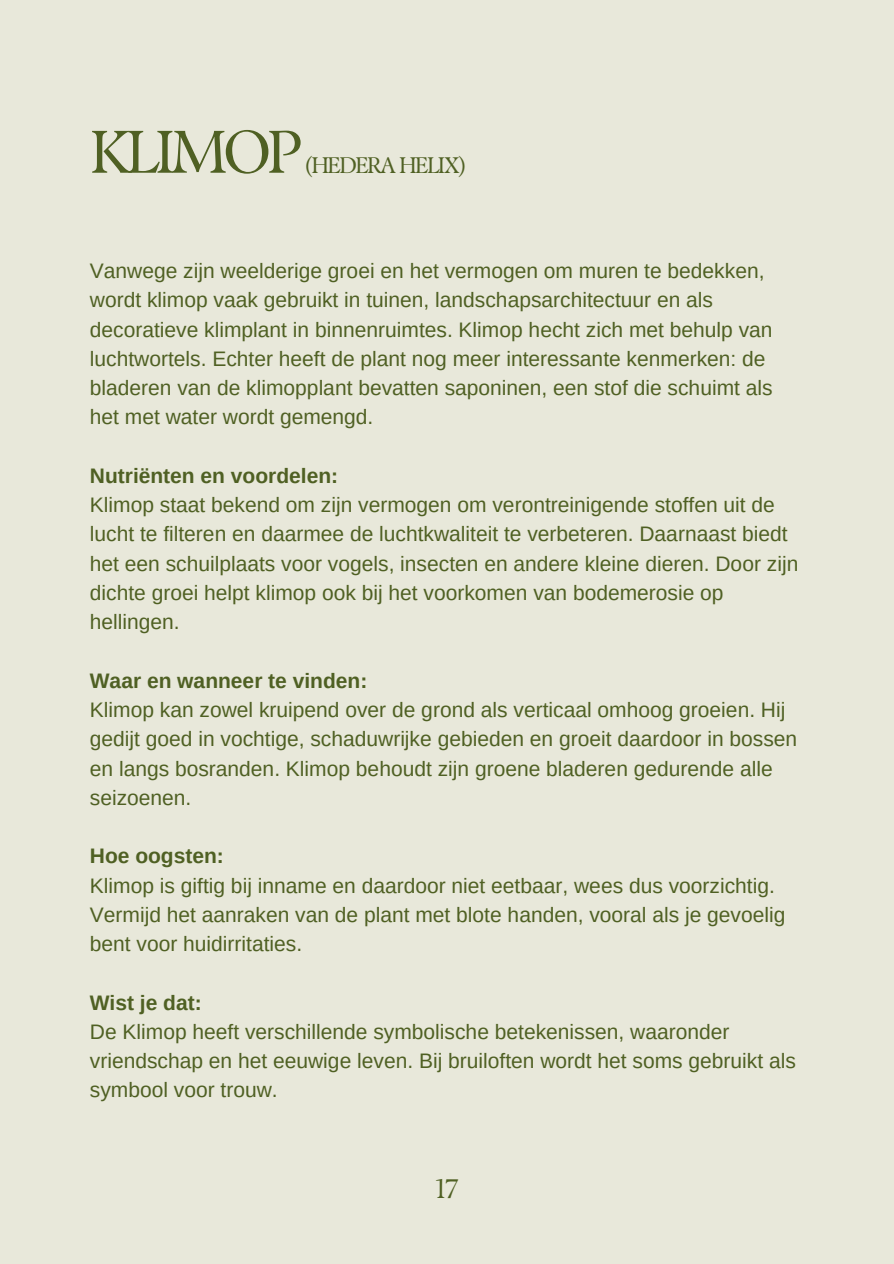
<style>
.page{position:relative;width:894px;height:1264px;background:#fff}
.page>*{position:absolute;margin:0;border:0;box-sizing:border-box;transform-origin:0 0}
.t1{font:60px "TY Serif D";letter-spacing:-.07em;color:#4f6023}
.t2{font:27px "TY Serif D";color:#4f6023}
.t3{font:22.5px "TY Serif D";letter-spacing:-.07em;color:#4f6023}
.t4{font:21px/29.2px "Arimo";color:#4f6023}
.t5{font:700 21px "Arimo";color:#4f6023}
</style>
<div class="page">
<div style="left:0;top:0;width:893px;height:1263px;background:#e8e8da"></div>
<h1 class="t1" style="left:90px;top:116px;width:214px">KLIMOP</h1>
<p class="t3" style="left:303px;top:152px;width:165px">(HEDERA HELIX)</p>
<p class="t4" style="left:90px;top:256px;width:684px">Vanwege zijn weelderige groei en het vermogen om muren te bedekken, wordt klimop vaak gebruikt in tuinen, landschapsarchitectuur en als decoratieve klimplant in binnenruimtes. Klimop hecht zich met behulp van luchtwortels. Echter heeft de plant nog meer interessante kenmerken: de bladeren van de klimopplant bevatten saponinen, een stof die schuimt als het met water wordt gemengd.</p>
<p class="t5" style="left:90px;top:464px;width:250px">Nutriënten en voordelen:</p>
<p class="t4" style="left:90px;top:490px;width:709px">Klimop staat bekend om zijn vermogen om verontreinigende stoffen uit de lucht te filteren en daarmee de luchtkwaliteit te verbeteren. Daarnaast biedt het een schuilplaats voor vogels, insecten en andere kleine dieren. Door zijn dichte groei helpt klimop ook bij het voorkomen van bodemerosie op hellingen.</p>
<p class="t5" style="left:90px;top:668px;width:279px">Waar en wanneer te vinden:</p>
<p class="t4" style="left:90px;top:695px;width:708px">Klimop kan zowel kruipend over de grond als verticaal omhoog groeien. Hij gedijt goed in vochtige, schaduwrijke gebieden en groeit daardoor in bossen en langs bosranden. Klimop behoudt zijn groene bladeren gedurende alle seizoenen.</p>
<p class="t5" style="left:90px;top:844px;width:135px">Hoe oogsten:</p>
<p class="t4" style="left:90px;top:870px;width:697px">Klimop is giftig bij inname en daardoor niet eetbaar, wees dus voorzichtig.<br>Vermijd het aanraken van de plant met blote handen, vooral als je gevoelig bent voor huidirritaties.</p>
<p class="t5" style="left:90px;top:990px;width:113px">Wist je dat:</p>
<p class="t4" style="left:90px;top:1016px;width:707px">De Klimop heeft verschillende symbolische betekenissen, waaronder vriendschap en het eeuwige leven. Bij bruiloften wordt het soms gebruikt als symbool voor trouw.</p>
<p class="t2" style="left:435px;top:1172px;width:25px">17</p>
</div>
